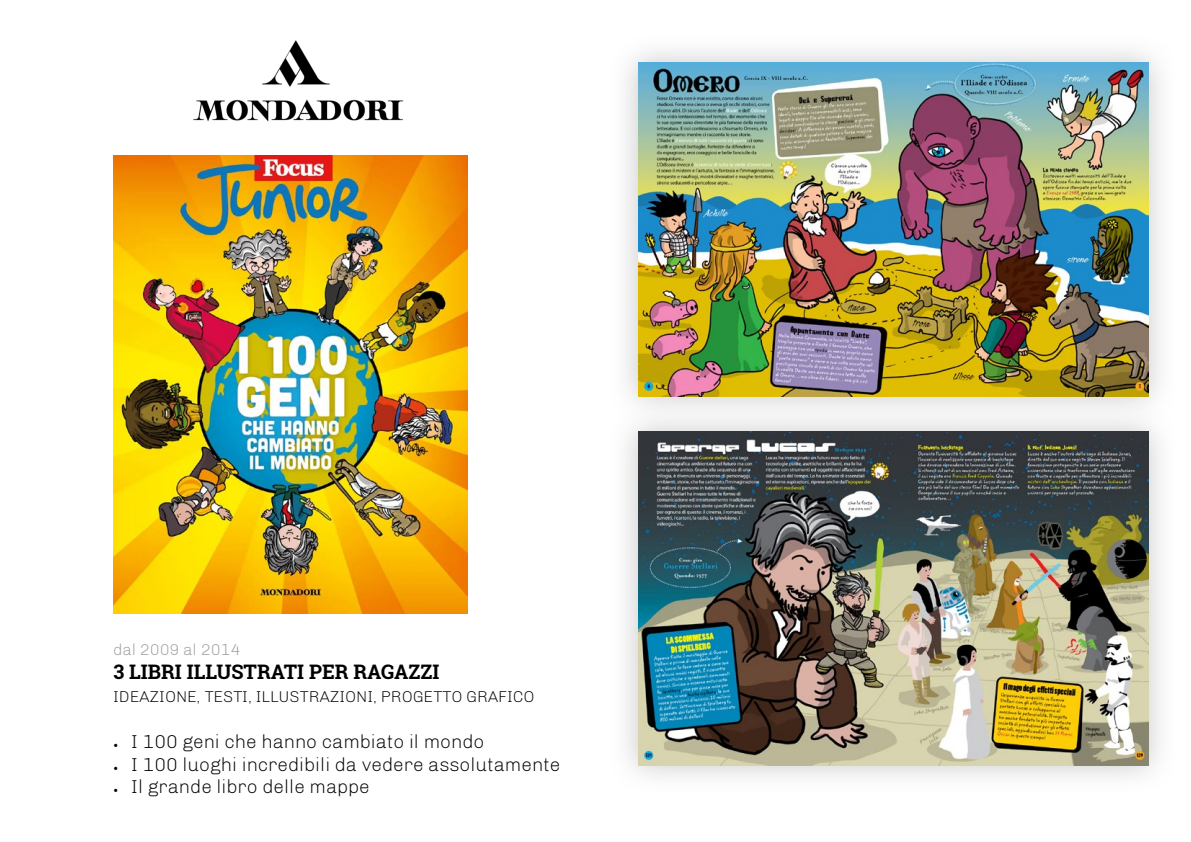
<style>
.page{position:relative;width:1191px;height:842px;background:#fff}
.page>*{position:absolute;margin:0;border:0;box-sizing:border-box;transform-origin:0 0}
.t1{font:700 20px "Roboto Slab";color:#000}
.t2{font:300 19px "Chivo";color:#000}
.t3{font:300 16px "Chivo";color:#000}
.t4{font:300 16px "Chivo";color:#9d9d9c}
.s1{font-family:"Minion Pro";font-weight:400;font-size:12px}
</style>
<div class="page">
<img style="left:113px;top:156px;width:355px;height:457px">
<div style="left:609px;top:34px;width:568px;height:392px;background:#9d9d9c;opacity:.56"></div>
<img style="left:638px;top:63px;width:510px;height:334px">
<div style="left:609px;top:402px;width:568px;height:392px;background:#9d9d9c;opacity:.56"></div>
<img style="left:638px;top:431px;width:510px;height:334px">
<img style="left:193px;top:40px;width:210px;height:82px">
<p class="t4" style="left:113px;top:640px;width:129px">dal 2009 al 2014</p>
<p class="t1" style="left:113px;top:658px;width:328px">3 LIBRI ILLUSTRATI PER RAGAZZI</p>
<p class="t3" style="left:113px;top:687px;width:423px">IDEAZIONE, TESTI, ILLUSTRAZIONI, PROGETTO GRAFICO</p>
<p class="t2" style="left:113px;top:730px;width:373px"><span class="s1">•</span> I 100 geni che hanno cambiato il mondo</p>
<p class="t2" style="left:113px;top:753px;width:449px"><span class="s1">•</span> I 100 luoghi incredibili da vedere assolutamente</p>
<p class="t2" style="left:113px;top:776px;width:258px"><span class="s1">•</span> Il grande libro delle mappe</p>
</div>
